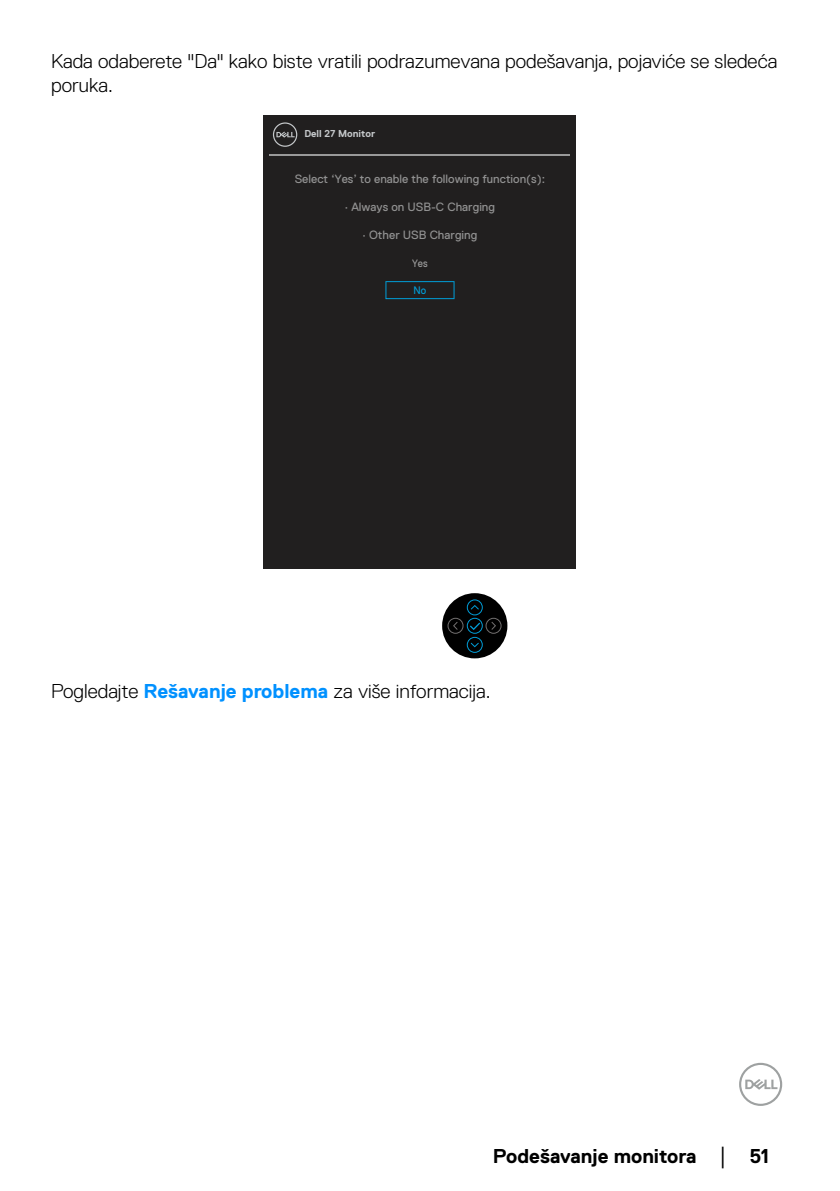
<style>
.page{position:relative;width:840px;height:1191px;background:#fff}
.page>*{position:absolute;margin:0;border:0;box-sizing:border-box;transform-origin:0 0}
.t1{font:300 20px/24px "Dell Replica";color:#000}
.t2{font:700 20px "Dell Replica";color:#000}
.t3{font:12px "Dell Replica";color:#919191}
.t4{font:10.8px "Dell Replica";color:#999;scale:.92 1}
.t5{font:10.8px "Dell Replica";color:#009ed9;scale:.92 1}
.t6{font:700 10px "Dell Replica";color:#c4c7c9}
.s1{font-weight:700;color:#0091ff}
.s2{font-family:"Times New Roman";font-weight:400;font-size:18px}
</style>
<div class="page">
<svg style="left:739px;top:1062px;width:42px;height:44px"></svg>
<div style="left:264px;top:115px;width:311px;height:453px;background:#211f1f"></div>
<hr style="left:269px;top:154px;width:301px;height:2px;background:#999">
<svg style="left:273px;top:122px;width:24px;height:25px"></svg>
<svg style="left:385px;top:281px;width:69px;height:18px"></svg>
<div style="left:442px;top:593px;width:65px;height:65px;background:#000;border-radius:50%"></div>
<svg style="left:447px;top:599px;width:54px;height:54px"></svg>
<p class="t1" style="left:51px;top:49px;width:727px">Kada odaberete "Da" kako biste vratili podrazumevana podešavanja, pojaviće se sledeća poruka.</p>
<p class="t6" style="left:304px;top:128px;width:72px">Dell 27 Monitor</p>
<p class="t3" style="left:294px;top:172px;width:252px">Select ‘Yes’ to enable the following function(s):</p>
<p class="t3" style="left:344px;top:200px;width:152px">· Always on USB-C Charging</p>
<p class="t3" style="left:362px;top:228px;width:116px">· Other USB Charging</p>
<p class="t4" style="left:412px;top:258px;width:18px">Yes</p>
<p class="t5" style="left:413px;top:284px;width:15px">No</p>
<p class="t1" style="left:51px;top:679px;width:440px">Pogledajte <span class="s1">Rešavanje problema</span> za više informacija.</p>
<p class="t2" style="left:492px;top:1144px;width:277px">Podešavanje monitora <span class="s2">│</span> 51</p>
</div>
